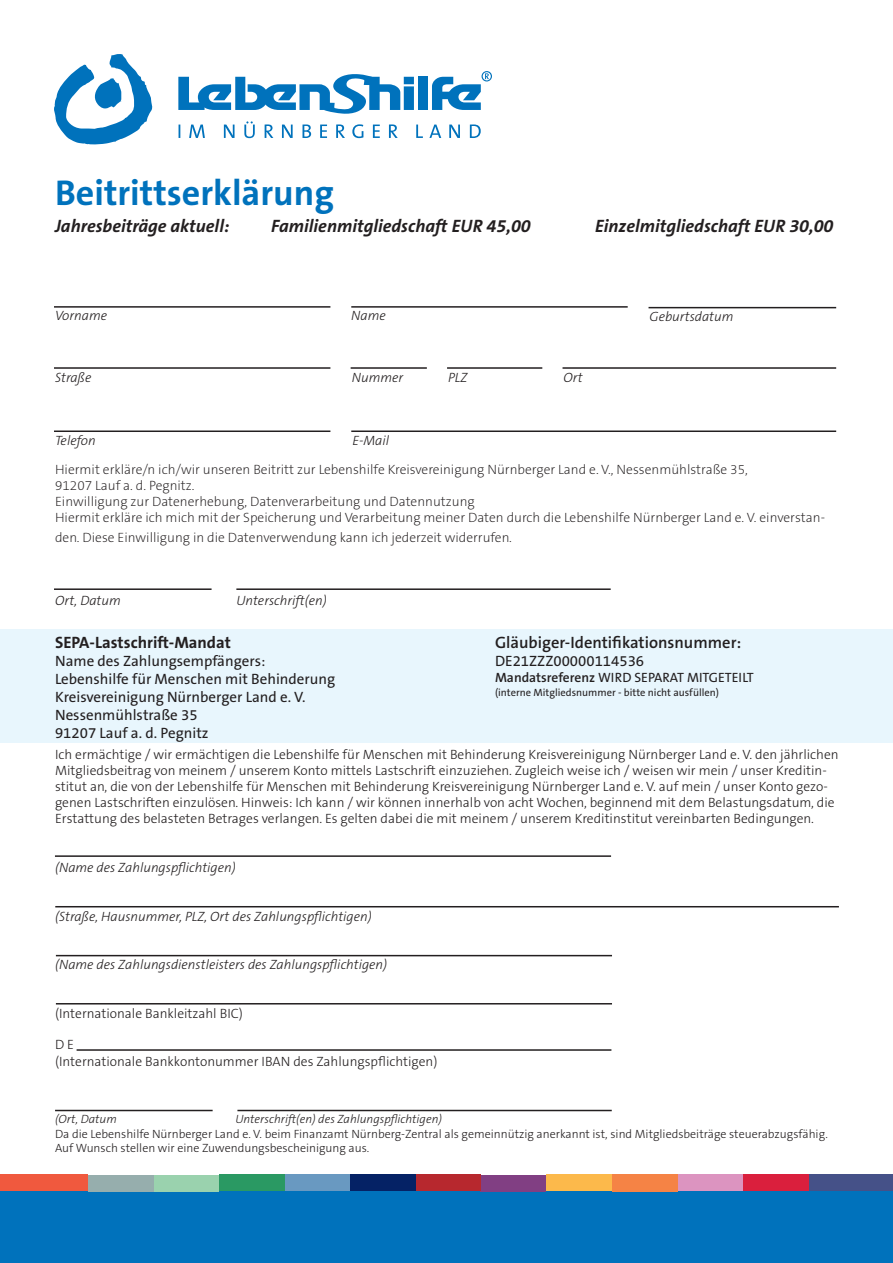
<style>
.page{position:relative;width:893px;height:1263px;background:#fff}
.page>*{position:absolute;margin:0;border:0;box-sizing:border-box;transform-origin:0 0}
.t1{font:700 36px "The Sans B W7";color:#0072bc}
.t2{font:italic 700 18px "The Sans B W7";color:#231f20}
.t3{font:600 16.5px "The Sans B W6";color:#231f20}
.t4{font:700 16.5px "The Sans B W7";color:#231f20}
.t5{font:15px/18px "The Sans B W5 Plain";color:#231f20}
.t6{font:300 13.5px/16.2px "The Sans B W3";color:#231f20}
.t7{font:200 13.5px/16.2px "The Sans B W2";color:#231f20}
.t8{font:italic 300 13.5px "The Sans B W3";color:#231f20}
.t9{font:13.5px "The Sans B W5 Plain";color:#231f20}
.t10{font:300 12px/14.4px "The Sans B W3";color:#231f20}
.t11{font:italic 300 12px "The Sans B W3";color:#231f20}
.t12{font:10.5px "The Sans B W5 Plain";color:#231f20}
.s1{font-family:"The Sans B W6";font-weight:600}
</style>
<div class="page">
<svg style="left:54px;top:54px;width:99px;height:91px"></svg>
<div style="left:418px;top:77px;width:10px;height:33px;background:#0072bc"></div>
<svg style="left:179px;top:121px;width:302px;height:17px"></svg>
<svg style="left:178px;top:74px;width:236px;height:40px"></svg>
<svg style="left:432px;top:71px;width:60px;height:39px"></svg>
<div style="left:0;top:629px;width:893px;height:114px;background:#e8f6fd"></div>
<div style="left:0;top:1186px;width:893px;height:77px;background:#0072bc"></div>
<div style="left:808px;top:1175px;width:85px;height:16px;background:#455188"></div>
<div style="left:743px;top:1175px;width:65px;height:16px;background:#da1f3d"></div>
<div style="left:677px;top:1175px;width:66px;height:16px;background:#dc94c0"></div>
<div style="left:612px;top:1175px;width:65px;height:17px;background:#f58345"></div>
<div style="left:546px;top:1175px;width:66px;height:16px;background:#fcb94b"></div>
<div style="left:480px;top:1175px;width:66px;height:16px;background:#813f83"></div>
<div style="left:415px;top:1175px;width:65px;height:16px;background:#b7282e"></div>
<div style="left:350px;top:1175px;width:65px;height:16px;background:#052265"></div>
<div style="left:284px;top:1175px;width:66px;height:16px;background:#6999c1"></div>
<div style="left:219px;top:1175px;width:65px;height:16px;background:#2a9963"></div>
<div style="left:153px;top:1175px;width:66px;height:16px;background:#9ad2ae"></div>
<div style="left:0;top:1175px;width:88px;height:16px;background:#f0593e"></div>
<div style="left:88px;top:1175px;width:65px;height:16px;background:#96aead"></div>
<hr style="left:54px;top:306px;width:276px;height:2px;background:#231f20">
<hr style="left:351px;top:306px;width:277px;height:2px;background:#231f20">
<hr style="left:54px;top:367px;width:276px;height:2px;background:#231f20">
<hr style="left:447px;top:367px;width:95px;height:2px;background:#231f20">
<hr style="left:54px;top:431px;width:276px;height:1px;background:#231f20">
<hr style="left:351px;top:431px;width:485px;height:1px;background:#231f20">
<hr style="left:648px;top:307px;width:188px;height:1px;background:#231f20">
<hr style="left:562px;top:367px;width:274px;height:2px;background:#231f20">
<hr style="left:351px;top:367px;width:76px;height:2px;background:#231f20">
<hr style="left:54px;top:588px;width:158px;height:2px;background:#231f20">
<hr style="left:236px;top:588px;width:375px;height:2px;background:#231f20">
<hr style="left:55px;top:1110px;width:158px;height:1px;background:#231f20">
<hr style="left:237px;top:1110px;width:375px;height:1px;background:#231f20">
<hr style="left:55px;top:855px;width:556px;height:2px;background:#231f20">
<hr style="left:55px;top:906px;width:784px;height:1px;background:#231f20">
<hr style="left:56px;top:955px;width:556px;height:1px;background:#231f20">
<hr style="left:56px;top:1003px;width:556px;height:2px;background:#231f20">
<hr style="left:77px;top:1049px;width:534px;height:2px;background:#231f20">
<h1 class="t1" style="left:55px;top:179px;width:280px">Beitrittserklärung</h1>
<h2 class="t2" style="left:55px;top:219px;width:176px">Jahresbeiträge aktuell:</h2>
<h2 class="t2" style="left:271px;top:219px;width:261px">Familienmitgliedschaft EUR 45,00</h2>
<h2 class="t2" style="left:595px;top:219px;width:240px">Einzelmitgliedschaft EUR 30,00</h2>
<p class="t8" style="left:55px;top:310px;width:54px">Vorname</p>
<p class="t8" style="left:351px;top:310px;width:36px">Name</p>
<p class="t8" style="left:55px;top:371px;width:38px">Straße</p>
<p class="t8" style="left:448px;top:371px;width:21px">PLZ</p>
<p class="t8" style="left:352px;top:371px;width:53px">Nummer</p>
<p class="t8" style="left:563px;top:371px;width:21px">Ort</p>
<p class="t8" style="left:55px;top:435px;width:42px">Telefon</p>
<p class="t8" style="left:352px;top:435px;width:38px">E-Mail</p>
<p class="t8" style="left:649px;top:311px;width:85px">Geburtsdatum</p>
<p class="t7" style="left:55px;top:462px;width:772px">Hiermit erkläre/n ich/wir unseren Beitritt zur Lebenshilfe Kreisvereinigung Nürnberger Land e. V., Nessenmühlstraße 35,<br>91207 Lauf a. d. Pegnitz.<br>Einwilligung zur Datenerhebung, Datenverarbeitung und Datennutzung<br>Hiermit erkläre ich mich mit der Speicherung und Verarbeitung meiner Daten durch die Lebenshilfe Nürnberger Land e. V. einverstan-</p>
<p class="t7" style="left:55px;top:531px;width:458px">den. Diese Einwilligung in die Datenverwendung kann ich jederzeit widerrufen.</p>
<p class="t8" style="left:55px;top:595px;width:67px">Ort, Datum</p>
<p class="t8" style="left:236px;top:595px;width:92px">Unterschrift(en)</p>
<p class="t4" style="left:55px;top:636px;width:177px">SEPA-Lastschrift-Mandat</p>
<p class="t5" style="left:55px;top:653px;width:282px">Name des Zahlungsempfängers:<br>Lebenshilfe für Menschen mit Behinderung<br>Kreisvereinigung Nürnberger Land e. V.<br>Nessenmühlstraße 35<br>91207 Lauf a. d. Pegnitz</p>
<p class="t6" style="left:55px;top:747px;width:785px">Ich ermächtige / wir ermächtigen die Lebenshilfe für Menschen mit Behinderung Kreisvereinigung Nürnberger Land e. V. den jährlichen Mitgliedsbeitrag von meinem / unserem Konto mittels Lastschrift einzuziehen. Zugleich weise ich / weisen wir mein / unser Kreditin&shy;stitut an, die von der Lebenshilfe für Menschen mit Behinderung Kreisvereinigung Nürnberger Land e. V. auf mein / unser Konto gezo&shy;genen Lastschriften einzulösen. Hinweis: Ich kann / wir können innerhalb von acht Wochen, beginnend mit dem Belastungsdatum, die Erstattung des belasteten Betrages verlangen. Es gelten dabei die mit meinem / unserem Kreditinstitut vereinbarten Bedingungen.</p>
<p class="t8" style="left:55px;top:862px;width:182px">(Name des Zahlungspflichtigen)</p>
<p class="t8" style="left:55px;top:911px;width:318px">(Straße, Hausnummer, PLZ, Ort des Zahlungspflichtigen)</p>
<p class="t8" style="left:55px;top:959px;width:334px">(Name des Zahlungsdienstleisters des Zahlungspflichtigen)</p>
<p class="t6" style="left:55px;top:1006px;width:189px">(Internationale Bankleitzahl BIC)</p>
<p class="t6" style="left:55px;top:1038px;width:384px">D E<br>(Internationale Bankkontonummer IBAN des Zahlungspflichtigen)</p>
<p class="t3" style="left:495px;top:636px;width:248px">Gläubiger-Identifikationsnummer:</p>
<p class="t5" style="left:495px;top:653px;width:151px">DE21ZZZ00000114536</p>
<p class="t9" style="left:495px;top:672px;width:260px"><span class="s1">Mandatsreferenz</span> WIRD SEPARAT MITGETEILT</p>
<p class="t12" style="left:495px;top:689px;width:225px">(interne Mitgliedsnummer - bitte nicht ausfüllen)</p>
<p class="t11" style="left:55px;top:1114px;width:63px">(Ort, Datum</p>
<p class="t11" style="left:235px;top:1114px;width:208px">Unterschrift(en) des Zahlungspflichtigen)</p>
<p class="t10" style="left:55px;top:1127px;width:774px">Da die Lebenshilfe Nürnberger Land e. V. beim Finanzamt Nürnberg-Zentral als gemeinnützig anerkannt ist, sind Mitgliedsbeiträge steuerabzugsfähig.<br>Auf Wunsch stellen wir eine Zuwendungsbescheinigung aus.</p>
</div>
